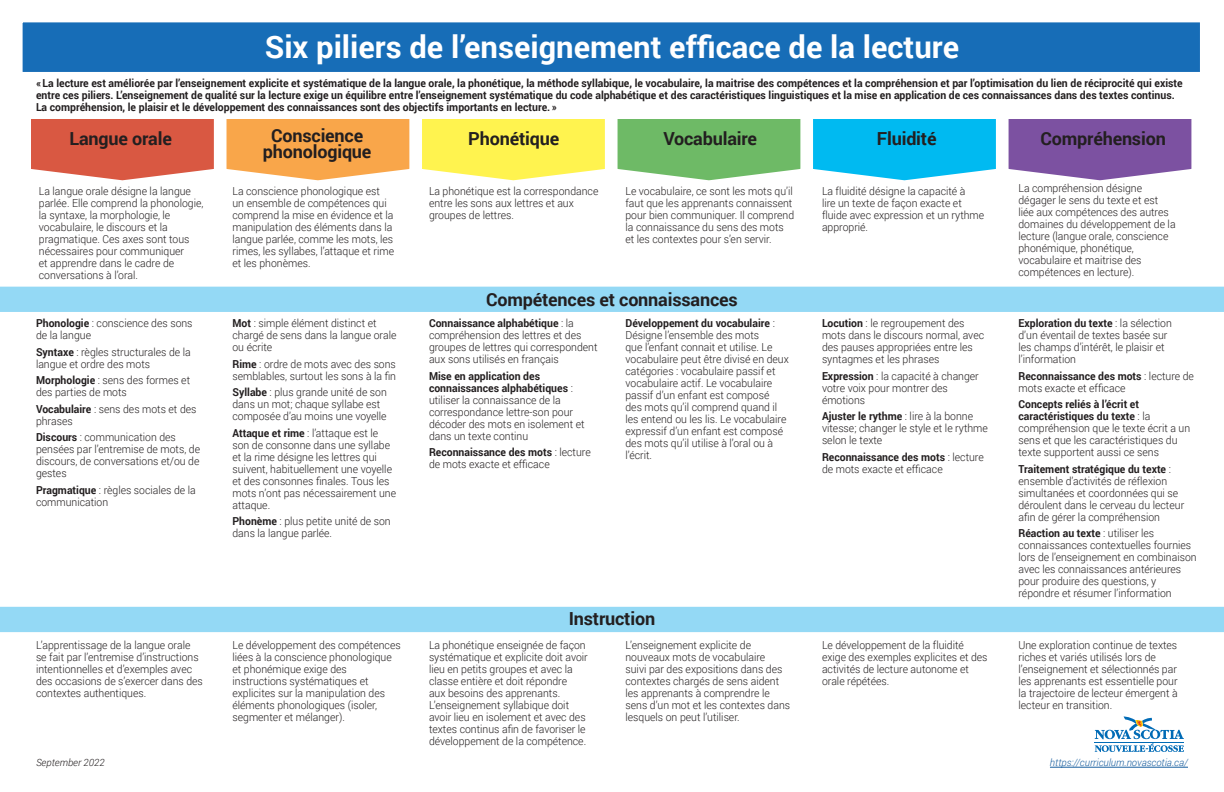
<style>
.page{position:relative;width:1224px;height:792px;background:#fff}
.page>*{position:absolute;margin:0;border:0;box-sizing:border-box;transform-origin:0 0}
.Main_Headline{font:700 31px "Roboto";color:#fff}
.heading{font:700 18px/16px "Roboto";letter-spacing:-.01em;color:#231f20;text-align:center}
.t1{font:300 11px/12px "Roboto";color:#231f20;scale:.95 1}
.t2{font:700 11px/12px "Roboto";color:#231f20;scale:.95 1}
.Descriptors{font:italic 300 10px "Roboto";color:#175d9e}
.Descriptors-2{font:italic 300 10px "Roboto";color:#231f20}
.s1{font-weight:700}
</style>
<div class="page">
<div style="left:0;top:286px;width:1224px;height:26px;background:#94d9f5"></div>
<svg style="left:0;top:606px;width:1224px;height:27px;background:#9adbf5"></svg>
<div style="left:21px;top:20px;width:1181px;height:54px;background:#176db7;border:2px solid #fff"></div>
<svg style="left:31px;top:119px;width:183px;height:62px;background:#dc6955"></svg>
<svg style="left:226px;top:119px;width:184px;height:62px;background:#f9af5d"></svg>
<svg style="left:1008px;top:119px;width:184px;height:62px;background:#8a63ab"></svg>
<svg style="left:813px;top:119px;width:183px;height:62px;background:#1ac1f2"></svg>
<svg style="left:617px;top:119px;width:184px;height:62px;background:#7dc176"></svg>
<svg style="left:422px;top:119px;width:183px;height:62px;background:#fff461"></svg>
<svg style="left:1095px;top:716px;width:89px;height:36px"></svg>
<hr style="left:1050px;top:767px;width:138px;height:1px;background:#175d9e">
<p class="Main_Headline" style="left:265px;top:25px;width:696px">Six piliers de l’enseignement efficace de la lecture</p>
<p class="t2" style="left:36px;top:77px;width:1209px">«La lecture est améliorée par l’enseignement explicite et systématique de la langue orale, la phonétique, la méthode syllabique, le vocabulaire, la maitrise des compétences et la compréhension et par l’optimisation du lien de réciprocité qui existe entre ces piliers. L’enseignement de qualité sur la lecture exige un équilibre entre l’enseignement systématique du code alphabétique et des caractéristiques linguistiques et la mise en application de ces connaissances dans des textes continus.<br>La compréhension, le plaisir et le développement des connaissances sont des objectifs importants en lecture. »</p>
<p class="heading" style="left:263px;top:127px;width:110px">Conscience phonologique</p>
<p class="heading" style="left:70px;top:130px;width:104px">Langue orale</p>
<p class="heading" style="left:468px;top:130px;width:92px">Phonétique</p>
<p class="heading" style="left:663px;top:130px;width:95px">Vocabulaire</p>
<p class="heading" style="left:877px;top:130px;width:61px">Fluidité</p>
<p class="heading" style="left:1041px;top:130px;width:127px">Compréhension</p>
<p class="t1" style="left:39px;top:185px;width:175px">La langue orale désigne la langue parlée. Elle comprend la phonologie, la syntaxe, la morphologie, le vocabulaire, le discours et la pragmatique. Ces axes sont tous nécessaires pour communiquer<br>et apprendre dans le cadre de conversations à l’oral.</p>
<p class="t1" style="left:232px;top:185px;width:172px">La conscience phonologique est un ensemble de compétences qui comprend la mise en évidence et la manipulation des éléments dans la langue parlée, comme les mots, les rimes, les syllabes, l’attaque et rime et les phonèmes.</p>
<p class="t1" style="left:429px;top:185px;width:180px">La phonétique est la correspondance entre les sons aux lettres et aux groupes de lettres.</p>
<p class="t1" style="left:626px;top:185px;width:179px">Le vocabulaire, ce sont les mots qu’il faut que les apprenants connaissent pour bien communiquer. Il comprend la connaissance du sens des mots et les contextes pour s’en servir.</p>
<p class="t1" style="left:822px;top:185px;width:172px">La fluidité désigne la capacité à<br>lire un texte de façon exacte et fluide avec expression et un rythme approprié.</p>
<p class="t1" style="left:1018px;top:182px;width:167px">La compréhension désigne dégager le sens du texte et est liée aux compétences des autres domaines du développement de la lecture (langue orale, conscience phonémique, phonétique, vocabulaire et maitrise des compétences en lecture).</p>
<p class="t1" style="left:36px;top:317px;width:166px"><span class="s1">Phonologie</span> : conscience des sons de la langue</p>
<p class="t1" style="left:36px;top:346px;width:164px"><span class="s1">Syntaxe</span> : règles structurales de la langue et ordre des mots</p>
<p class="t1" style="left:36px;top:374px;width:164px"><span class="s1">Morphologie</span> : sens des formes et des parties de mots</p>
<p class="t1" style="left:36px;top:403px;width:170px"><span class="s1">Vocabulaire</span> : sens des mots et des phrases</p>
<p class="t1" style="left:36px;top:431px;width:174px"><span class="s1">Discours</span> : communication des pensées par l’entremise de mots, de discours, de conversations et/ou de gestes</p>
<p class="t1" style="left:36px;top:484px;width:170px"><span class="s1">Pragmatique</span> : règles sociales de la communication</p>
<p class="heading" style="left:486px;top:291px;width:253px">Compétences et connaissances</p>
<p class="t1" style="left:429px;top:317px;width:179px"><span class="s1">Connaissance alphabétique</span> : la compréhension des lettres et des groupes de lettres qui correspondent aux sons utilisés en français</p>
<p class="t1" style="left:429px;top:370px;width:165px"><span class="s1">Mise en application des connaissances alphabétiques</span> : utiliser la connaissance de la correspondance lettre-son pour décoder des mots en isolement et dans un texte continu</p>
<p class="t1" style="left:429px;top:446px;width:172px"><span class="s1">Reconnaissance des mots</span> : lecture de mots exacte et efficace</p>
<p class="t1" style="left:626px;top:317px;width:173px"><span class="s1">Développement du vocabulaire</span> :<br>Désigne l’ensemble des mots<br>que l’enfant connait et utilise. Le vocabulaire peut être divisé en deux catégories : vocabulaire passif et vocabulaire actif. Le vocabulaire passif d’un enfant est composé<br>des mots qu’il comprend quand il les entend ou les lis. Le vocabulaire expressif d’un enfant est composé des mots qu’il utilise à l’oral ou à l’écrit.</p>
<p class="t1" style="left:822px;top:317px;width:172px"><span class="s1">Locution</span> : le regroupement des mots dans le discours normal, avec des pauses appropriées entre les syntagmes et les phrases</p>
<p class="t1" style="left:1018px;top:317px;width:163px"><span class="s1">Exploration du texte</span> : la sélection d’un éventail de textes basée sur les champs d’intérêt, le plaisir et l’information</p>
<p class="t1" style="left:1019px;top:370px;width:186px"><span class="s1">Reconnaissance des mots</span> : lecture de mots exacte et efficace</p>
<p class="t1" style="left:1019px;top:398px;width:182px"><span class="s1">Concepts reliés à l’écrit et caractéristiques du texte</span> : la compréhension que le texte écrit a un sens et que les caractéristiques du texte supportent aussi ce sens</p>
<p class="t1" style="left:1019px;top:463px;width:176px"><span class="s1">Traitement stratégique du texte</span> : ensemble d’activités de réflexion simultanées et coordonnées qui se déroulent dans le cerveau du lecteur afin de gérer la compréhension</p>
<p class="t1" style="left:1019px;top:527px;width:189px"><span class="s1">Réaction au texte</span> : utiliser les connaissances contextuelles fournies lors de l’enseignement en combinaison avec les connaissances antérieures pour produire des questions, y répondre et résumer l’information</p>
<p class="t1" style="left:232px;top:317px;width:174px"><span class="s1">Mot</span> : simple élément distinct et chargé de sens dans la langue orale ou écrite</p>
<p class="t1" style="left:232px;top:358px;width:174px"><span class="s1">Rime</span> : ordre de mots avec des sons semblables, surtout les sons à la fin</p>
<p class="t1" style="left:232px;top:386px;width:164px"><span class="s1">Syllabe</span> : plus grande unité de son dans un mot; chaque syllabe est composée d’au moins une voyelle</p>
<p class="t1" style="left:232px;top:427px;width:174px"><span class="s1">Attaque et rime</span> : l’attaque est le son de consonne dans une syllabe et la rime désigne les lettres qui suivent, habituellement une voyelle et des consonnes finales. Tous les mots n’ont pas nécessairement une attaque.</p>
<p class="t1" style="left:232px;top:515px;width:168px"><span class="s1">Phonème</span> : plus petite unité de son dans la langue parlée.</p>
<p class="t1" style="left:822px;top:370px;width:167px"><span class="s1">Expression</span> : la capacité à changer votre voix pour montrer des émotions</p>
<p class="t1" style="left:822px;top:410px;width:176px"><span class="s1">Ajuster le rythme</span> : lire à la bonne vitesse; changer le style et le rythme selon le texte</p>
<p class="t1" style="left:822px;top:451px;width:172px"><span class="s1">Reconnaissance des mots</span> : lecture de mots exacte et efficace</p>
<p class="heading" style="left:569px;top:610px;width:88px">Instruction</p>
<p class="t1" style="left:36px;top:638px;width:177px">L’apprentissage de la langue orale se fait par l’entremise d’instructions intentionnelles et d’exemples avec des occasions de s’exercer dans des contextes authentiques.</p>
<p class="t1" style="left:232px;top:638px;width:179px">Le développement des compétences liées à la conscience phonologique et phonémique exige des instructions systématiques et explicites sur la manipulation des éléments phonologiques (isoler, segmenter et mélanger).</p>
<p class="t1" style="left:429px;top:638px;width:169px">La phonétique enseignée de façon systématique et explicite doit avoir lieu en petits groupes et avec la classe entière et doit répondre<br>aux besoins des apprenants.<br>L’enseignement syllabique doit avoir lieu en isolement et avec des textes continus afin de favoriser le développement de la compétence.</p>
<p class="t1" style="left:626px;top:638px;width:175px">L’enseignement explicite de nouveaux mots de vocabulaire<br>suivi par des expositions dans des contextes chargés de sens aident les apprenants à comprendre le sens d’un mot et les contextes dans lesquels on peut l’utiliser.</p>
<p class="t1" style="left:822px;top:638px;width:176px">Le développement de la fluidité exige des exemples explicites et des activités de lecture autonome et orale répétées.</p>
<p class="t1" style="left:1018px;top:638px;width:169px">Une exploration continue de textes riches et variés utilisés lors de l’enseignement et sélectionnés par les apprenants est essentielle pour la trajectoire de lecteur émergent à lecteur en transition.</p>
<p class="Descriptors-2" style="left:36px;top:756px;width:70px">September 2022</p>
<p class="Descriptors" style="left:1050px;top:756px;width:140px">https://curriculum.novascotia.ca/</p>
</div>
